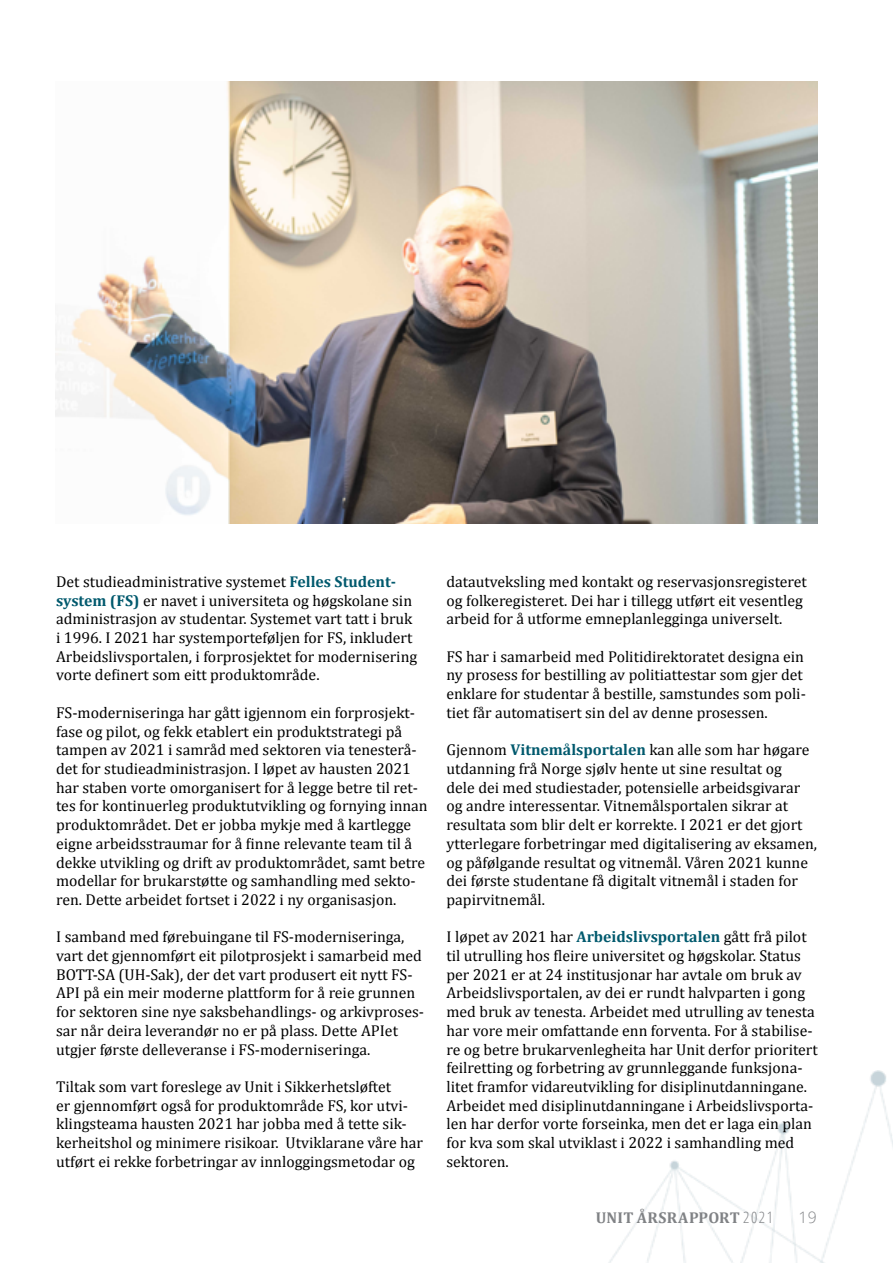
<style>
.page{position:relative;width:893px;height:1263px;background:#fff}
.page>*{position:absolute;margin:0;border:0;box-sizing:border-box;transform-origin:0 0}
.brødtekst_uten_innry{font:15.75px/18.8px "Cambria";color:#000}
.t1{font:700 15.75px "Cambria";letter-spacing:.015em;color:#808285}
.t2{font:300 15.75px "Open Sans";color:#808285}
.s1{font-weight:700;color:#00596d}
.s2{font-family:"Open Sans";font-weight:300;font-stretch:condensed}
</style>
<div class="page">
<img style="left:608px;top:1070px;width:285px;height:193px">
<img style="left:56px;top:82px;width:762px;height:441px">
<p class="brødtekst_uten_innry" style="left:56px;top:572px;width:363px">Det studieadministrative systemet <span class="s1">Felles Student&shy;system (FS)</span> er navet i universiteta og høgskolane sin administrasjon av studentar. Systemet vart tatt i bruk i 1996. I 2021 har systemporteføljen for FS, inkludert Arbeidslivsportalen, i forprosjektet for modernisering vorte definert som eitt produktområde.</p>
<p class="brødtekst_uten_innry" style="left:56px;top:703px;width:373px">FS-moderniseringa har gått igjennom ein forprosjekt&shy;fase og pilot, og fekk etablert ein produktstrategi på tampen av 2021 i samråd med sektoren via tenesterå&shy;det for studieadministrasjon. I løpet av hausten 2021 har staben vorte omorganisert for å legge betre til ret&shy;tes for kontinuerleg produktutvikling og fornying innan produktområdet. Det er jobba mykje med å kartlegge eigne arbeidsstraumar for å finne relevante team til å dekke utvikling og drift av produktområdet, samt betre modellar for brukarstøtte og samhandling med sekto&shy;ren. Dette arbeidet fortset i 2022 i ny organisasjon.</p>
<p class="brødtekst_uten_innry" style="left:56px;top:927px;width:369px">I samband med førebuingane til FS-moderniseringa, vart det gjennomført eit pilotprosjekt i samarbeid med BOTT-SA (UH-Sak), der det vart produsert eit nytt FS-API på ein meir moderne plattform for å reie grunnen for sektoren sine nye saksbehandlings- og arkivproses&shy;sar når deira leverandør no er på plass. Dette APIet utgjer første delleveranse i FS-moderniseringa.</p>
<p class="brødtekst_uten_innry" style="left:56px;top:1077px;width:369px">Tiltak som vart foreslege av Unit i Sikkerhetsløftet<br>er gjennomført også for produktområde FS, kor utvi&shy;klingsteama hausten 2021 har jobba med å tette sik&shy;kerheitshol og minimere risikoar. Utviklarane våre har utført ei rekke forbetringar av innloggingsmetodar og</p>
<p class="brødtekst_uten_innry" style="left:446px;top:572px;width:362px">datautveksling med kontakt og reservasjonsregisteret og folkeregisteret. Dei har i tillegg utført eit vesentleg arbeid for å utforme emneplanlegginga universelt.</p>
<p class="brødtekst_uten_innry" style="left:446px;top:647px;width:361px">FS har i samarbeid med Politidirektoratet designa ein ny prosess for bestilling av politiattestar som gjer det enklare for studentar å bestille, samstundes som poli&shy;tiet får automatisert sin del av denne prosessen.</p>
<p class="brødtekst_uten_innry" style="left:446px;top:740px;width:372px">Gjennom <span class="s1">Vitnemålsportalen</span> kan alle som har høgare utdanning frå Norge sjølv hente ut sine resultat og<br>dele dei med studiestader, potensielle arbeidsgivarar og andre interessentar. Vitnemålsportalen sikrar at resultata som blir delt er korrekte. I 2021 er det gjort ytterlegare forbetringar med digitalisering av eksamen, og påfølgande resultat og vitnemål. Våren 2021 kunne dei første studentane få digitalt vitnemål i staden for papirvitnemål.</p>
<p class="brødtekst_uten_innry" style="left:446px;top:927px;width:373px">I løpet av 2021 har <span class="s1">Arbeidslivsportalen</span> gått frå pilot til utrulling hos fleire universitet og høgskolar. Status per 2021 er at 24 institusjonar har avtale om bruk av Arbeidslivsportalen, av dei er rundt halvparten i gong med bruk av tenesta. Arbeidet med utrulling av tenesta har vore meir omfattande enn forventa. For å stabilise&shy;re og betre brukarvenlegheita har Unit derfor prioritert feilretting og forbetring av grunnleggande funksjona&shy;litet framfor vidareutvikling for disiplinutdanningane.<br>Arbeidet med disiplinutdanningane i Arbeidslivsporta&shy;len har derfor vorte forseinka, men det er laga ein plan for kva som skal utviklast i 2022 i samhandling med sektoren.</p>
<p class="t1" style="left:596px;top:1206px;width:179px">UNIT ÅRSRAPPORT <span class="s2">2021</span></p>
<p class="t2" style="left:798px;top:1206px;width:20px">19</p>
</div>
